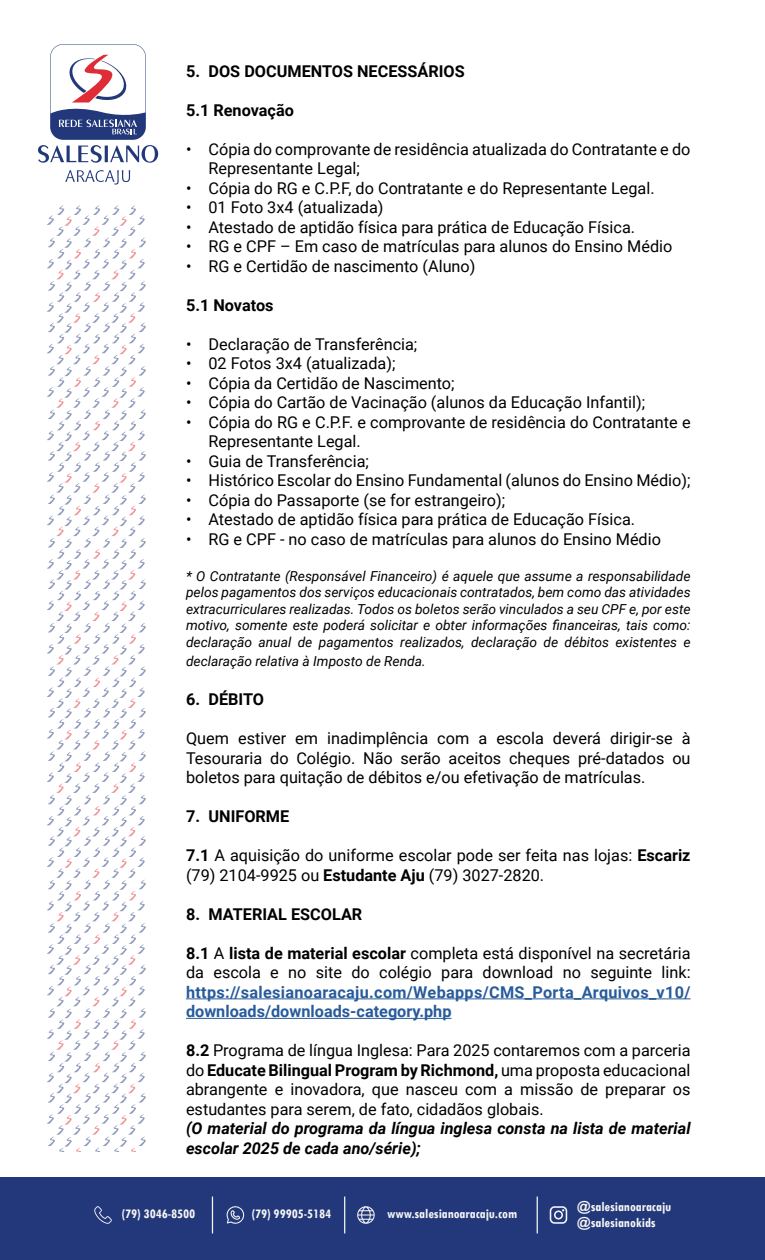
<style>
.page{position:relative;width:765px;height:1260px;background:#fff}
.page>*{position:absolute;margin:0;border:0;box-sizing:border-box;transform-origin:0 0}
.t1{font:16.25px/19.5px "Roboto";color:#000}
.t2{font:700 16.25px/19.5px "Roboto";letter-spacing:.02em;color:#275b9b}
.t3{font:italic 700 16.25px/19.5px "Roboto";color:#000}
.t4{font:700 16.25px "Roboto";color:#000}
.t5{font:700 condensed 13.88px/16.6px "Tw Cen";color:#f6f6f6}
.t6{font:italic 13.75px/16.5px "Roboto";color:#000;text-align:justify}
.s1{font-weight:700}
</style>
<div class="page">
<div style="left:0;top:1177px;width:765px;height:83px;background:#23387a"></div>
<svg style="left:65px;top:170px;width:65px;height:15px"></svg>
<svg style="left:38px;top:44px;width:120px;height:119px"></svg>
<svg style="left:48px;top:205px;width:98px;height:947px"></svg>
<svg style="left:94px;top:1206px;width:18px;height:18px"></svg>
<hr style="left:212px;top:1197px;width:1px;height:36px;background:#f6f6f6">
<svg style="left:227px;top:1206px;width:17px;height:18px"></svg>
<svg style="left:357px;top:1206px;width:18px;height:18px"></svg>
<hr style="left:344px;top:1197px;width:1px;height:36px;background:#f6f6f6">
<svg style="left:550px;top:1206px;width:17px;height:18px"></svg>
<hr style="left:537px;top:1197px;width:1px;height:36px;background:#f6f6f6">
<hr style="left:186px;top:998px;width:505px;height:1px;background:#275b9b">
<hr style="left:186px;top:1018px;width:266px;height:1px;background:#275b9b">
<p class="t4" style="left:186px;top:60px;width:280px">5. DOS DOCUMENTOS NECESSÁRIOS</p>
<p class="t4" style="left:186px;top:99px;width:109px">5.1 Renovação</p>
<p class="t1" style="left:209px;top:139px;width:484px;text-indent:-23px">• Cópia do comprovante de residência atualizada do Contratante e do<br>Representante Legal;</p>
<p class="t1" style="left:186px;top:178px;width:470px">• Cópia do RG e C.P.F, do Contratante e do Representante Legal.</p>
<p class="t1" style="left:186px;top:197px;width:199px">• 01 Foto 3x4 (atualizada)</p>
<p class="t1" style="left:186px;top:217px;width:451px">• Atestado de aptidão física para prática de Educação Física.</p>
<p class="t1" style="left:186px;top:236px;width:488px">• RG e CPF – Em caso de matrículas para alunos do Ensino Médio</p>
<p class="t1" style="left:186px;top:256px;width:291px">• RG e Certidão de nascimento (Aluno)</p>
<p class="t4" style="left:186px;top:294px;width:89px">5.1 Novatos</p>
<p class="t1" style="left:186px;top:334px;width:233px">• Declaração de Transferência;</p>
<p class="t1" style="left:186px;top:353px;width:211px">• 02 Fotos 3x4 (atualizada);</p>
<p class="t1" style="left:186px;top:373px;width:270px">• Cópia da Certidão de Nascimento;</p>
<p class="t1" style="left:186px;top:392px;width:461px">• Cópia do Cartão de Vacinação (alunos da Educação Infantil);</p>
<p class="t1" style="left:209px;top:412px;width:484px;text-indent:-23px">• Cópia do RG e C.P.F. e comprovante de residência do Contratante e<br>Representante Legal.</p>
<p class="t1" style="left:186px;top:451px;width:184px">• Guia de Transferência;</p>
<p class="t1" style="left:186px;top:470px;width:506px">• Histórico Escolar do Ensino Fundamental (alunos do Ensino Médio);</p>
<p class="t1" style="left:186px;top:490px;width:321px">• Cópia do Passaporte (se for estrangeiro);</p>
<p class="t1" style="left:186px;top:509px;width:451px">• Atestado de aptidão física para prática de Educação Física.</p>
<p class="t1" style="left:186px;top:529px;width:477px">• RG e CPF - no caso de matrículas para alunos do Ensino Médio</p>
<p class="t6" style="left:186px;top:567px;width:506px">* O Contratante (Responsável Financeiro) é aquele que assume a responsabilidade pelos pagamentos dos serviços educacionais contratados, bem como das atividades extracurriculares realizadas. Todos os boletos serão vinculados a seu CPF e, por este motivo, somente este poderá solicitar e obter informações financeiras, tais como: declaração anual de pagamentos realizados, declaração de débitos existentes e</p>
<p class="t6" style="left:186px;top:653px;width:241px">declaração relativa à Imposto de Renda.</p>
<p class="t4" style="left:186px;top:688px;width:80px">6. DÉBITO</p>
<p class="t1" style="left:186px;top:728px;width:506px;text-align:justify">Quem estiver em inadimplência com a escola deverá dirigir-se à Tesouraria do Colégio. Não serão aceitos cheques pré-datados ou boletos para quitação de débitos e/ou efetivação de matrículas.</p>
<p class="t4" style="left:186px;top:805px;width:105px">7. UNIFORME</p>
<p class="t1" style="left:186px;top:845px;width:506px"><span class="s1">7.1</span> A aquisição do uniforme escolar pode ser feita nas lojas: <span class="s1">Escariz </span>(79) 2104-9925 ou <span class="s1">Estudante Aju</span> (79) 3027-2820.</p>
<p class="t4" style="left:186px;top:903px;width:178px">8. MATERIAL ESCOLAR</p>
<p class="t1" style="left:186px;top:943px;width:506px"><span class="s1">8.1</span> A <span class="s1">lista de material escolar</span> completa está disponível na secretária da escola e no site do colégio para download no seguinte link:</p>
<p class="t2" style="left:186px;top:982px;width:506px">https://salesianoaracaju.com/Webapps/CMS_Porta_Arquivos_v10/ downloads/downloads-category.php</p>
<p class="t1" style="left:186px;top:1040px;width:506px;text-align:justify"><span class="s1">8.2</span> Programa de língua Inglesa: Para 2025 contaremos com a parceria do <span class="s1">Educate Bilingual Program by Richmond,</span> uma proposta educacional abrangente e inovadora, que nasceu com a missão de preparar os estudantes para serem, de fato, cidadãos globais.</p>
<p class="t3" style="left:186px;top:1118px;width:506px">(O material do programa da língua inglesa consta na lista de material escolar 2025 de cada ano/série);</p>
<p class="t5" style="left:122px;top:1205px;width:75px">(79) 3046-8500</p>
<p class="t5" style="left:252px;top:1205px;width:81px">(79) 99905-5184</p>
<p class="t5" style="left:387px;top:1205px;width:131px">www.salesianoaracaju.com</p>
<p class="t5" style="left:577px;top:1198px;width:96px">@salesianoaracaju @salesianokids</p>
</div>
